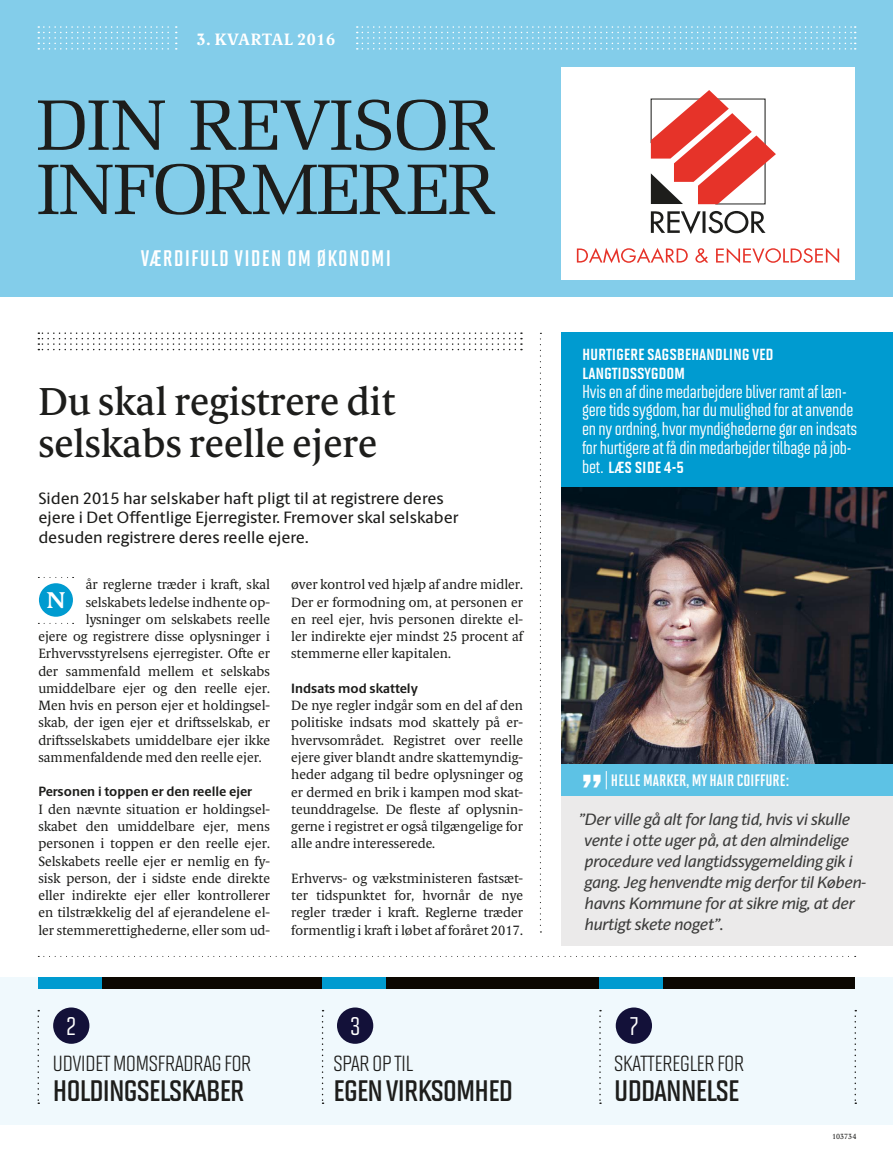
<style>
.page{position:relative;width:893px;height:1149px;background:#fff}
.page>*{position:absolute;margin:0;border:0;box-sizing:border-box;transform-origin:0 0}
.t1{font:800 43.65px "Berling Sans";color:#fff}
.t2{font:500 39px/42px "Berling Serif Text";color:#1d1d1b}
.t3{font:34.5px "Solano Gothic MVB Sb SC";letter-spacing:-.04em;color:#1d1d1b}
.t4{font:25.5px "Solano Gothic MVB Rg SC";letter-spacing:-.03em;color:#1d1d1b}
.t5{font:25.5px "Solano Gothic MVB Md Cap";color:#fff}
.t6{font:700 22.8px "Berling Serif Text";color:#fff}
.t7{font:700 22.5px "Solano Gothic MVB";letter-spacing:.05em;color:#fff}
.t8{font:500 18.75px/18.8px "Solano Gothic MVB";letter-spacing:-.01em;color:#fff}
.t9{font:18.75px/18.8px "Solano Gothic MVB Bd SC";letter-spacing:-.01em;color:#fff}
.t10{font:italic 500 16.5px/21px "Berling Sans";letter-spacing:-.01em;color:#3c3c3b}
.t11{font:500 16.5px/19.5px "Berling Sans";color:#1d1d1b}
.t12{font:16.5px "Solano Gothic MVB Bd Cap";color:#fff}
.t13{font:700 16.5px "Berling Serif Text";letter-spacing:.04em;color:#fff}
.t14{font:13.5px/17.2px "Berling Serif Text";color:#1d1d1b;text-align:justify}
.t15{font:700 13.5px "Berling Sans";color:#1d1d1b}
.t16{font:7.5px "Berling Serif Text";color:#1d1d1b}
.s1{font-family:"Solano Gothic MVB";font-weight:500}
</style>
<div class="page">
<img style="left:561px;top:486px;width:331px;height:278px">
<svg style="left:540px;top:333px;width:1px;height:599px"></svg>
<div style="left:0;top:977px;width:892px;height:147px;background:#f0f9fd"></div>
<div style="left:38px;top:977px;width:817px;height:11px;background:#0c0802"></div>
<div style="left:337px;top:1007px;width:36px;height:36px;background:#131139;border-radius:50%"></div>
<div style="left:616px;top:1007px;width:36px;height:36px;background:#131139;border-radius:50%"></div>
<div style="left:53px;top:1007px;width:36px;height:36px;background:#131139;border-radius:50%"></div>
<svg style="left:38px;top:1010px;width:1px;height:93px"></svg>
<svg style="left:854px;top:1010px;width:2px;height:93px"></svg>
<svg style="left:322px;top:1010px;width:2px;height:93px"></svg>
<svg style="left:599px;top:1009px;width:2px;height:94px"></svg>
<div style="left:38px;top:977px;width:64px;height:11px;background:#009bd0"></div>
<div style="left:322px;top:977px;width:64px;height:11px;background:#009bd0"></div>
<div style="left:599px;top:977px;width:64px;height:11px;background:#009bd0"></div>
<div style="left:561px;top:332px;width:331px;height:154px;background:#009bd0"></div>
<div style="left:561px;top:790px;width:331px;height:155px;background:#ebeaea"></div>
<div style="left:561px;top:764px;width:331px;height:31px;background:#5dc2e5"></div>
<svg style="left:606px;top:771px;width:1px;height:18px"></svg>
<div style="left:39px;top:583px;width:34px;height:33px;background:#009bd0;border-radius:50%"></div>
<svg style="left:38px;top:577px;width:36px;height:1px"></svg>
<svg style="left:38px;top:332px;width:477px;height:18px"></svg>
<div style="left:0;top:1px;width:892px;height:295px;background:#83cdea"></div>
<svg style="left:38px;top:26px;width:818px;height:24px"></svg>
<div style="left:561px;top:67px;width:294px;height:212px;background:#fff"></div>
<svg style="left:38px;top:164px;width:457px;height:51px"></svg>
<svg style="left:38px;top:99px;width:457px;height:51px"></svg>
<svg style="left:651px;top:211px;width:50px;height:23px"></svg>
<hr style="left:703px;top:211px;width:2px;height:22px;background:#1d1d1b">
<svg style="left:708px;top:211px;width:57px;height:22px"></svg>
<svg style="left:650px;top:90px;width:126px;height:115px"></svg>
<svg style="left:577px;top:248px;width:262px;height:15px"></svg>
<p class="t13" style="left:197px;top:30px;width:140px">3. KVARTAL 2016</p>
<h3 class="t7" style="left:141px;top:246px;width:252px">VÆRDIFULD VIDEN OM ØKONOMI</h3>
<h2 class="t2" style="left:38px;top:380px;width:359px">Du skal registrere dit selskabs reelle ejere</h2>
<p class="t11" style="left:38px;top:488px;width:422px">Siden 2015 har selskaber haft pligt til at registrere deres ejere i Det Offentlige Ejerregister. Fremover skal selskaber desuden registrere deres reelle ejere.</p>
<p class="t14" style="left:86px;top:575px;width:186px">år reglerne træder i kraft, skal</p>
<p class="t14" style="left:86px;top:593px;width:186px">selskabets ledelse indhente op-</p>
<p class="t14" style="left:86px;top:610px;width:186px">lysninger om selskabets reelle</p>
<p class="t14" style="left:38px;top:627px;width:233px">ejere og registrere disse oplysninger i</p>
<p class="t14" style="left:38px;top:644px;width:233px">Erhvervsstyrelsens ejerregister. Ofte er</p>
<p class="t14" style="left:38px;top:662px;width:233px">der sammenfald mellem et selskabs</p>
<p class="t14" style="left:38px;top:679px;width:233px">umiddelbare ejer og den reelle ejer.</p>
<p class="t14" style="left:38px;top:696px;width:233px">Men hvis en person ejer et holdingsel-</p>
<p class="t14" style="left:38px;top:713px;width:233px">skab, der igen ejer et driftsselskab, er</p>
<p class="t14" style="left:38px;top:731px;width:233px">driftsselskabets umiddelbare ejer ikke</p>
<p class="t14" style="left:38px;top:748px;width:225px">sammenfaldende med den reelle ejer.</p>
<p class="t15" style="left:38px;top:783px;width:215px">Personen i toppen er den reelle ejer</p>
<p class="t14" style="left:38px;top:800px;width:233px">I den nævnte situation er holdingsel&shy;skabet den umiddelbare ejer, mens personen i toppen er den reelle ejer.<br>Selskabets reelle ejer er nemlig en fy&shy;sisk person, der i sidste ende direkte eller indirekte ejer eller kontrollerer en tilstrækkelig del af ejerandelene el&shy;ler stemmerettighederne, eller som ud-</p>
<p class="t14" style="left:291px;top:575px;width:233px">øver kontrol ved hjælp af andre midler.<br>Der er formodning om, at personen er en reel ejer, hvis personen direkte el&shy;ler indirekte ejer mindst 25 procent af stemmerne eller kapitalen.</p>
<p class="t15" style="left:291px;top:679px;width:128px">Indsats mod skattely</p>
<p class="t14" style="left:291px;top:696px;width:233px">De nye regler indgår som en del af den politiske indsats mod skattely på er&shy;hvervsområdet. Registret over reelle ejere giver blandt andre skattemyndig&shy;heder adgang til bedre oplysninger og er dermed en brik i kampen mod skat&shy;teunddragelse. De fleste af oplysnin&shy;gerne i registret er også tilgængelige for alle andre interesserede.</p>
<p class="t14" style="left:291px;top:869px;width:233px">Erhvervs- og vækstministeren fastsæt&shy;ter tidspunktet for, hvornår de nye regler træder i kraft. Reglerne træder formentlig i kraft i løbet af foråret 2017.</p>
<h3 class="t6" style="left:47px;top:586px;width:20px">N</h3>
<h3 class="t9" style="left:582px;top:344px;width:193px">HURTIGERE SAGSBEHANDLING VED<br>LANGTIDSSYGDOM</h3>
<h3 class="t8" style="left:582px;top:381px;width:277px">Hvis en af dine medarbejdere bliver ramt af læn&shy;gere tids sygdom, har du mulighed for at anvende en ny ordning, hvor myndighederne gør en indsats for hurtigere at få din medarbejder tilbage på job-</h3>
<h3 class="t9" style="left:582px;top:456px;width:103px"><span class="s1">bet.</span> LÆS SIDE 4-5</h3>
<h1 class="t1" style="left:582px;top:762px;width:22px">”</h1>
<p class="t12" style="left:611px;top:771px;width:180px">HELLE MARKER, MY HAIR COIFFURE:</p>
<p class="t10" style="left:584px;top:808px;width:283px;text-indent:-5px">”Der ville gå alt for lang tid, hvis vi skulle vente i otte uger på, at den almindelige procedure ved langtidssygemelding gik i gang. Jeg henvendte mig derfor til Køben&shy;havns Kommune for at sikre mig, at der hurtigt skete noget”.</p>
<h3 class="t5" style="left:66px;top:1012px;width:12px">2</h3>
<h3 class="t5" style="left:350px;top:1012px;width:12px">3</h3>
<h3 class="t5" style="left:629px;top:1012px;width:12px">7</h3>
<h3 class="t4" style="left:53px;top:1047px;width:201px">UDVIDET MOMSFRADRAG FOR</h3>
<h3 class="t3" style="left:53px;top:1069px;width:194px">HOLDINGSELSKABER</h3>
<h3 class="t4" style="left:333px;top:1047px;width:81px">SPAR OP TIL</h3>
<h3 class="t3" style="left:333px;top:1069px;width:182px">EGEN VIRKSOMHED</h3>
<h3 class="t4" style="left:614px;top:1047px;width:132px">SKATTEREGLER FOR</h3>
<h3 class="t3" style="left:614px;top:1069px;width:127px">UDDANNELSE</h3>
<p class="t16" style="left:832px;top:1131px;width:26px">103734</p>
</div>
